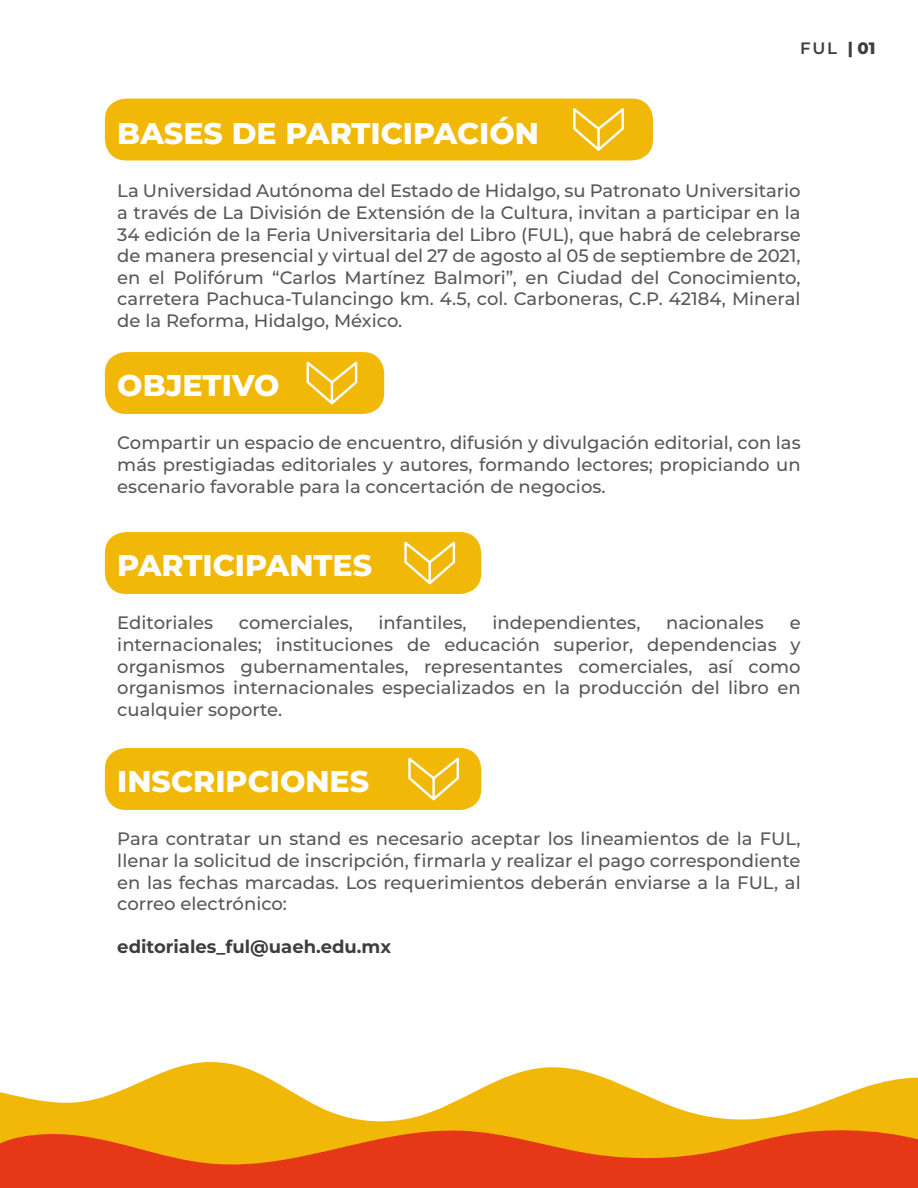
<style>
.page{position:relative;width:918px;height:1188px;background:#fff}
.page>*{position:absolute;margin:0;border:0;box-sizing:border-box;transform-origin:0 0}
.t1{font:800 30px "Montserrat";color:#fff}
.t2{font:500 18px/21.6px "Montserrat";color:#57585a;text-align:justify}
.t3{font:700 18px "Montserrat";color:#3e3e3f}
.t4{font:600 16.5px "Montserrat";color:#3e3e3f}
.s1{font-weight:800}
</style>
<div class="page">
<div style="left:105px;top:99px;width:548px;height:61px;background:#f2b808;border-radius:21px"></div>
<div style="left:105px;top:352px;width:279px;height:62px;background:#f2b808;border-radius:21px"></div>
<div style="left:105px;top:532px;width:376px;height:62px;background:#f2b808;border-radius:21px"></div>
<div style="left:105px;top:748px;width:376px;height:62px;background:#f2b808;border-radius:21px"></div>
<svg style="left:0;top:1062px;width:918px;height:65px;fill:#f2b808"></svg>
<svg style="left:0;top:1127px;width:918px;height:61px;background:#e95d12"></svg>
<svg style="left:573px;top:108px;width:51px;height:43px"></svg>
<svg style="left:307px;top:362px;width:50px;height:42px"></svg>
<svg style="left:404px;top:542px;width:51px;height:42px"></svg>
<svg style="left:408px;top:758px;width:51px;height:42px"></svg>
<p class="t1" style="left:117px;top:111px;width:423px">BASES DE PARTICIPACIÓN</p>
<p class="t4" style="left:800px;top:36px;width:77px">FUL <span class="s1">| 01</span></p>
<p class="t2" style="left:117px;top:180px;width:685px">La Universidad Autónoma del Estado de Hidalgo, su Patronato Universitario a través de La División de Extensión de la Cultura, invitan a participar en la 34 edición de la Feria Universitaria del Libro (FUL), que habrá de celebrarse de manera presencial y virtual del 27 de agosto al 05 de septiembre de 2021, en el Polifórum “Carlos Martínez Balmori”, en Ciudad del Conocimiento, carretera Pachuca-Tulancingo km. 4.5, col. Carboneras, C.P. 42184, Mineral de la Reforma, Hidalgo, México.</p>
<p class="t1" style="left:117px;top:363px;width:164px">OBJETIVO</p>
<p class="t2" style="left:117px;top:432px;width:685px">Compartir un espacio de encuentro, difusión y divulgación editorial, con las más prestigiadas editoriales y autores, formando lectores; propiciando un escenario favorable para la concertación de negocios.</p>
<p class="t1" style="left:117px;top:543px;width:256px">PARTICIPANTES</p>
<p class="t2" style="left:117px;top:612px;width:97px">Editoriales</p>
<p class="t2" style="left:239px;top:612px;width:116px">comerciales,</p>
<p class="t2" style="left:379px;top:612px;width:90px">infantiles,</p>
<p class="t2" style="left:492px;top:612px;width:150px">independientes,</p>
<p class="t2" style="left:666px;top:612px;width:99px">nacionales</p>
<p class="t2" style="left:117px;top:612px;width:685px;text-indent:672px">e internacionales; instituciones de educación superior, dependencias y organismos gubernamentales, representantes comerciales, así como organismos internacionales especializados en la producción del libro en cualquier soporte.</p>
<p class="t1" style="left:117px;top:759px;width:253px">INSCRIPCIONES</p>
<p class="t2" style="left:117px;top:828px;width:685px">Para contratar un stand es necesario aceptar los lineamientos de la FUL, llenar la solicitud de inscripción, firmarla y realizar el pago correspondiente en las fechas marcadas. Los requerimientos deberán enviarse a la FUL, al correo electrónico:</p>
<p class="t3" style="left:117px;top:934px;width:275px">editoriales_ful@uaeh.edu.mx</p>
</div>
